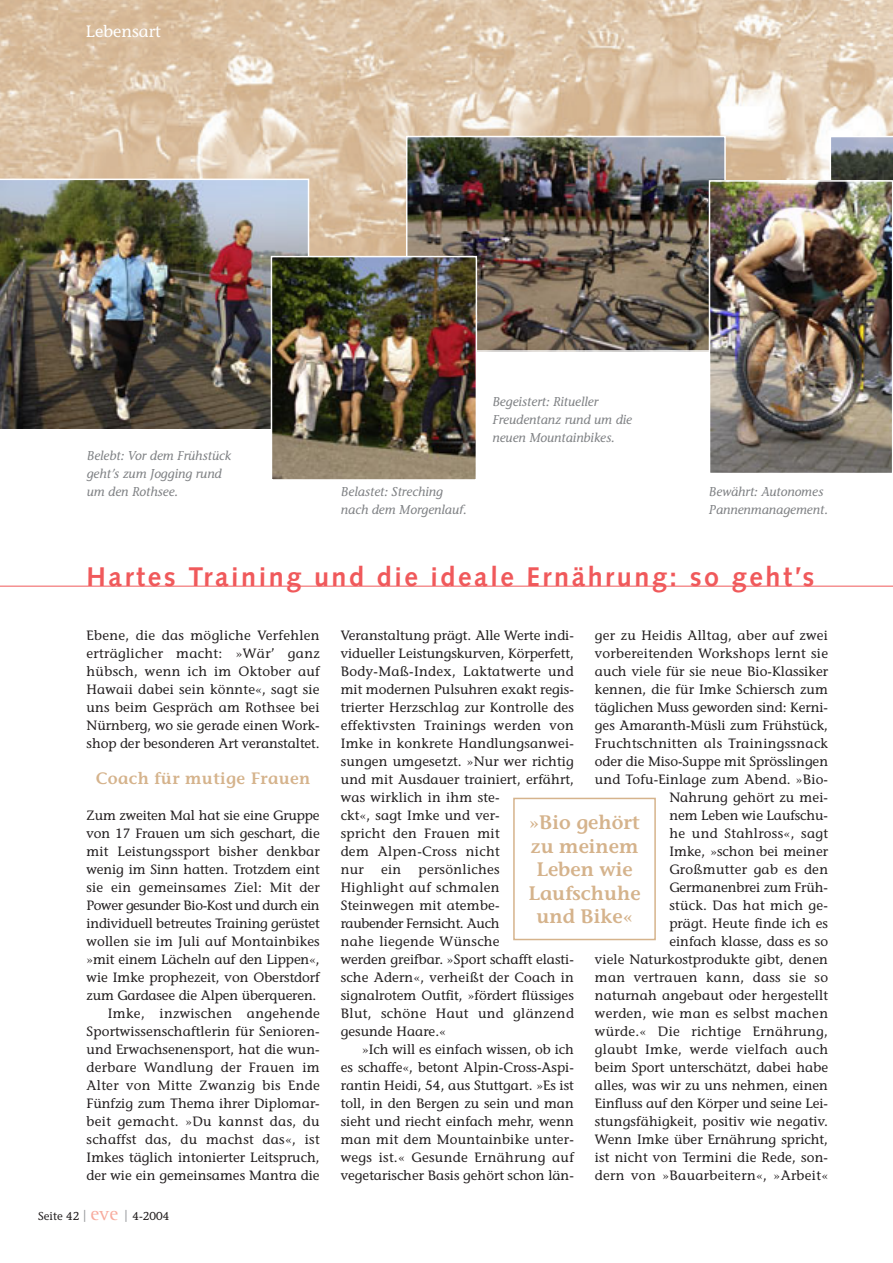
<style>
.page{position:relative;width:893px;height:1263px;background:#fff}
.page>*{position:absolute;margin:0;border:0;box-sizing:border-box;transform-origin:0 0}
.t1{font:700 27px "Syntax";letter-spacing:.095em;color:#f0595b}
.t2{font:600 19.5px/23.4px "Stone Informal";color:#d5b38c;text-align:center}
.t3{font:600 16.5px "Stone Informal";letter-spacing:.025em;color:#d5b38c}
.t4{font:16.5px "Stone Informal";color:#fff}
.t5{font:13.5px/18px "Stone Informal";letter-spacing:.005em;color:#231f20;text-align:justify}
.t6{font:italic 12.75px/18px "Stone Informal";color:#808285}
.t7{font:11.55px "Stone Informal";color:#231f20}
.s1{font-family:"Rotis Serif";font-size:13.8px;color:#939598}
.s2{font-family:"Rotis Serif";font-size:19.5px;color:#f8aa9d}
</style>
<div class="page">
<img style="left:1px;top:0;width:891px;height:256px">
<img style="left:409px;top:139px;width:313px;height:210px">
<div style="left:406px;top:136px;width:319px;height:216px;border:2px solid #fff"></div>
<img style="left:0;top:179px;width:309px;height:250px">
<svg style="left:829px;top:136px;width:63px;height:44px;background:#6a7072"></svg>
<img style="left:711px;top:183px;width:178px;height:288px">
<div style="left:708px;top:180px;width:184px;height:294px;border:2px solid #fff"></div>
<div style="left:513px;top:798px;width:142px;height:142px;border:2px solid #d5b38c"></div>
<img style="left:274px;top:259px;width:200px;height:219px">
<div style="left:271px;top:256px;width:206px;height:225px;border:2px solid #fff"></div>
<hr style="left:0;top:586px;width:892px;height:1px;background:#f0595b">
<p class="t4" style="left:86px;top:25px;width:76px">Lebensart</p>
<p class="t6" style="left:87px;top:448px;width:146px">Belebt: Vor dem Frühstück geht’s zum Jogging rund um den Rothsee.</p>
<p class="t6" style="left:492px;top:394px;width:141px">Begeistert: Ritueller<br>Freudentanz rund um die neuen Mountainbikes.</p>
<p class="t6" style="left:341px;top:484px;width:127px">Belastet: Streching nach dem Morgenlauf.</p>
<p class="t6" style="left:709px;top:484px;width:121px">Bewährt: Autonomes<br>Pannenmanagement.</p>
<h1 class="t1" style="left:87px;top:566px;width:729px">Hartes Training und die ideale Ernährung: so geht’s</h1>
<p class="t5" style="left:87px;top:628px;width:235px">Ebene, die das mögliche Verfehlen erträglicher macht: »Wär’ ganz hübsch, wenn ich im Oktober auf Hawaii dabei sein könnte«, sagt sie uns beim Gespräch am Rothsee bei Nürnberg, wo sie gerade einen Work&shy;shop der besonderen Art veranstaltet.</p>
<p class="t3" style="left:96px;top:772px;width:216px">Coach für mutige Frauen</p>
<p class="t5" style="left:87px;top:808px;width:235px;text-align:right">Zum zweiten Mal hat sie eine Gruppe von 17 Frauen um sich geschart, die mit Leistungssport bisher denkbar wenig im Sinn hatten. Trotzdem eint sie ein gemeinsames Ziel: Mit der Power gesunder Bio-Kost und durch ein individuell betreutes Training gerüstet wollen sie im Juli auf Montainbikes »mit einem Lächeln auf den Lippen«, wie Imke prophezeit, von Oberstdorf zum Gardasee die Alpen überqueren.<br>Imke, inzwischen angehende Sportwissenschaftlerin für Senioren&shy;und Erwachsenensport, hat die wun&shy;derbare Wandlung der Frauen im Alter von Mitte Zwanzig bis Ende Fünfzig zum Thema ihrer Diplomar&shy;beit gemacht. »Du kannst das, du schaffst das, du machst das«, ist Imkes täglich intonierter Leitspruch, der wie ein gemeinsames Mantra die</p>
<p class="t7" style="left:38px;top:1211px;width:133px">Seite 42 <span class="s1">|</span> <span class="s2">eve</span> <span class="s1">|</span> 4-2004</p>
<p class="t5" style="left:595px;top:627px;width:235px;text-align:right">ger zu Heidis Alltag, aber auf zwei vorbereitenden Workshops lernt sie auch viele für sie neue Bio-Klassiker kennen, die für Imke Schiersch zum täglichen Muss geworden sind: Kerni&shy;ges Amaranth-Müsli zum Frühstück,<br>Fruchtschnitten als Trainingssnack oder die Miso-Suppe mit Sprösslingen und Tofu-Einlage zum Abend. »Bio-<br>Nahrung gehört zu mei-<br>nem Leben wie Laufschu-<br>he und Stahlross«, sagt<br>Imke, »schon bei meiner<br>Großmutter gab es den<br>Germanenbrei zum Früh-<br>stück. Das hat mich ge-<br>prägt. Heute finde ich es<br>einfach klasse, dass es so<br>viele Naturkostprodukte gibt, denen man vertrauen kann, dass sie so naturnah angebaut oder hergestellt werden, wie man es selbst machen würde.« Die richtige Ernährung, glaubt Imke, werde vielfach auch beim Sport unterschätzt, dabei habe alles, was wir zu uns nehmen, einen<br>Einfluss auf den Körper und seine Lei&shy;stungsfähigkeit, positiv wie negativ.<br>Wenn Imke über Ernährung spricht, ist nicht von Termini die Rede, son&shy;dern von »Bauarbeitern«, »Arbeit«</p>
<p class="t5" style="left:341px;top:628px;width:235px;text-align:left">Veranstaltung prägt. Alle Werte indi&shy;vidueller Leistungskurven, Körperfett,<br>Body-Maß-Index, Laktatwerte und mit modernen Pulsuhren exakt regis&shy;trierter Herzschlag zur Kontrolle des effektivsten Trainings werden von<br>Imke in konkrete Handlungsanwei&shy;sungen umgesetzt. »Nur wer richtig und mit Ausdauer trainiert, erfährt, was wirklich in ihm ste-<br>ckt«, sagt Imke und ver-<br>spricht den Frauen mit<br>dem Alpen-Cross nicht<br>nur</p>
<h2 class="t2" style="left:528px;top:813px;width:114px">»Bio gehört zu meinem<br>Leben wie<br>Laufschuhe und Bike«</h2>
<p class="t5" style="left:341px;top:861px;width:235px;text-align:left;text-indent:78px">persönliches<br>Highlight auf schmalen<br>Steinwegen mit atembe-<br>raubender Fernsicht. Auch<br>nahe liegende Wünsche<br>werden greifbar. »Sport schafft elasti&shy;sche Adern«, verheißt der Coach in signalrotem Outfit, »fördert flüssiges<br>Blut, schöne Haut und glänzend gesunde Haare.«</p>
<p class="t5" style="left:341px;top:1041px;width:235px;text-indent:21px">»Ich will es einfach wissen, ob ich es schaffe«, betont Alpin-Cross-Aspi&shy;rantin Heidi, 54, aus Stuttgart. »Es ist toll, in den Bergen zu sein und man sieht und riecht einfach mehr, wenn man mit dem Mountainbike unter&shy;wegs ist.« Gesunde Ernährung auf vegetarischer Basis gehört schon län-</p>
<p class="t5" style="left:381px;top:861px;width:22px">ein</p>
</div>
